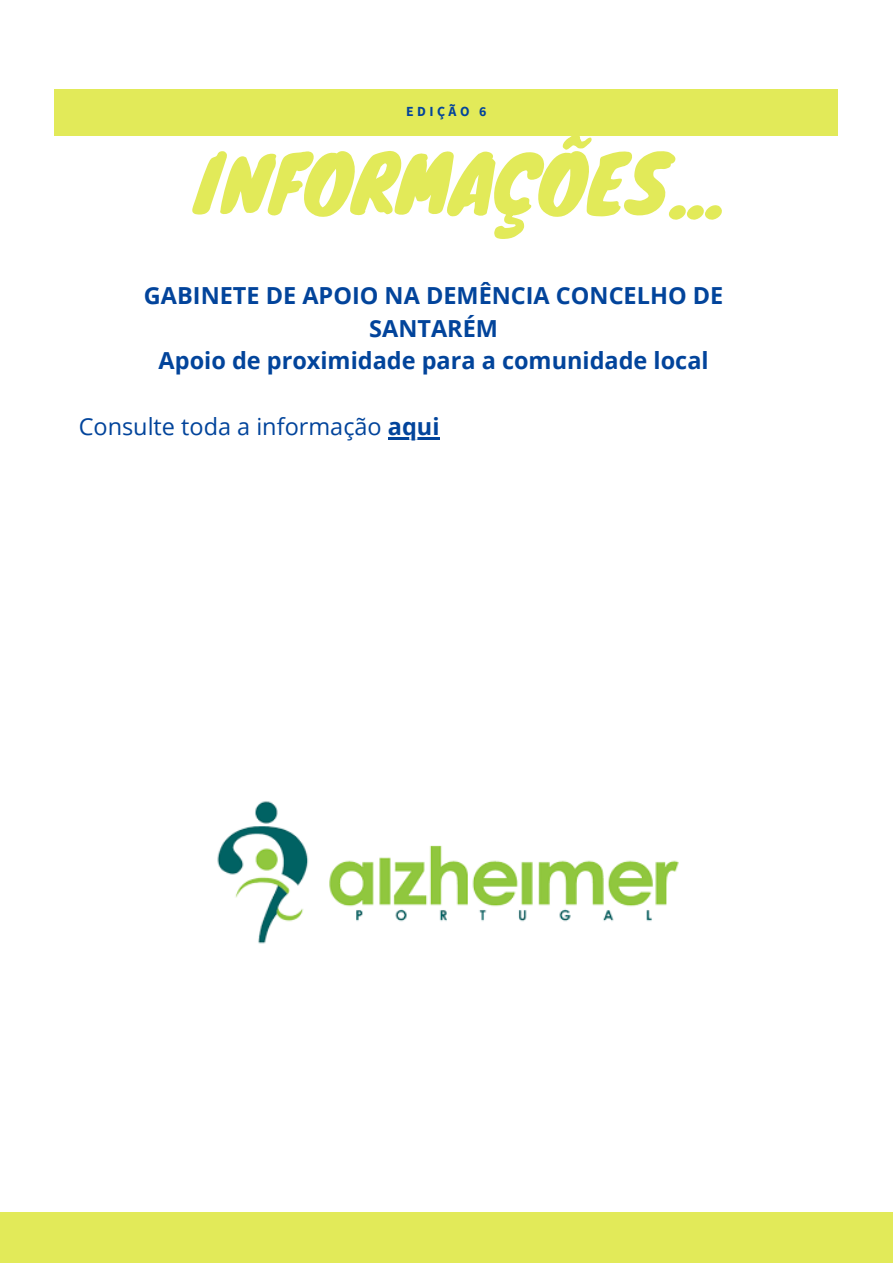
<style>
.page{position:relative;width:893px;height:1264px;background:#fff}
.page>*{position:absolute;margin:0;border:0;box-sizing:border-box;transform-origin:0 0}
.t1{font:76.8px "Knewave";color:#e2ea59}
.t2{font:700 23.55px/32.5px "Open Sans";color:#02449b;text-align:center}
.t3{font:23.55px "Open Sans";color:#02449b}
.t4{font:700 13.8px "Source Sans Pro";letter-spacing:.25em;color:#02449b}
.s1{font-weight:700}
</style>
<div class="page">
<div style="left:0;top:1212px;width:892px;height:50px;background:#e2ea59"></div>
<div style="left:54px;top:89px;width:784px;height:46px;background:#e2ea59"></div>
<img style="left:217px;top:801px;width:462px;height:143px">
<hr style="left:388px;top:437px;width:51px;height:2px;background:#02449b">
<p class="t4" style="left:406px;top:102px;width:82px">EDIÇÃO 6</p>
<p class="t1" style="left:194px;top:121px;width:530px">INFORMAÇÕES...</p>
<p class="t2" style="left:144px;top:279px;width:581px">GABINETE DE APOIO NA DEMÊNCIA CONCELHO DE<br>SANTARÉM</p>
<p class="t2" style="left:159px;top:344px;width:551px">Apoio de proximidade para a comunidade local</p>
<p class="t3" style="left:79px;top:409px;width:362px">Consulte toda a informação <span class="s1">aqui</span></p>
</div>
